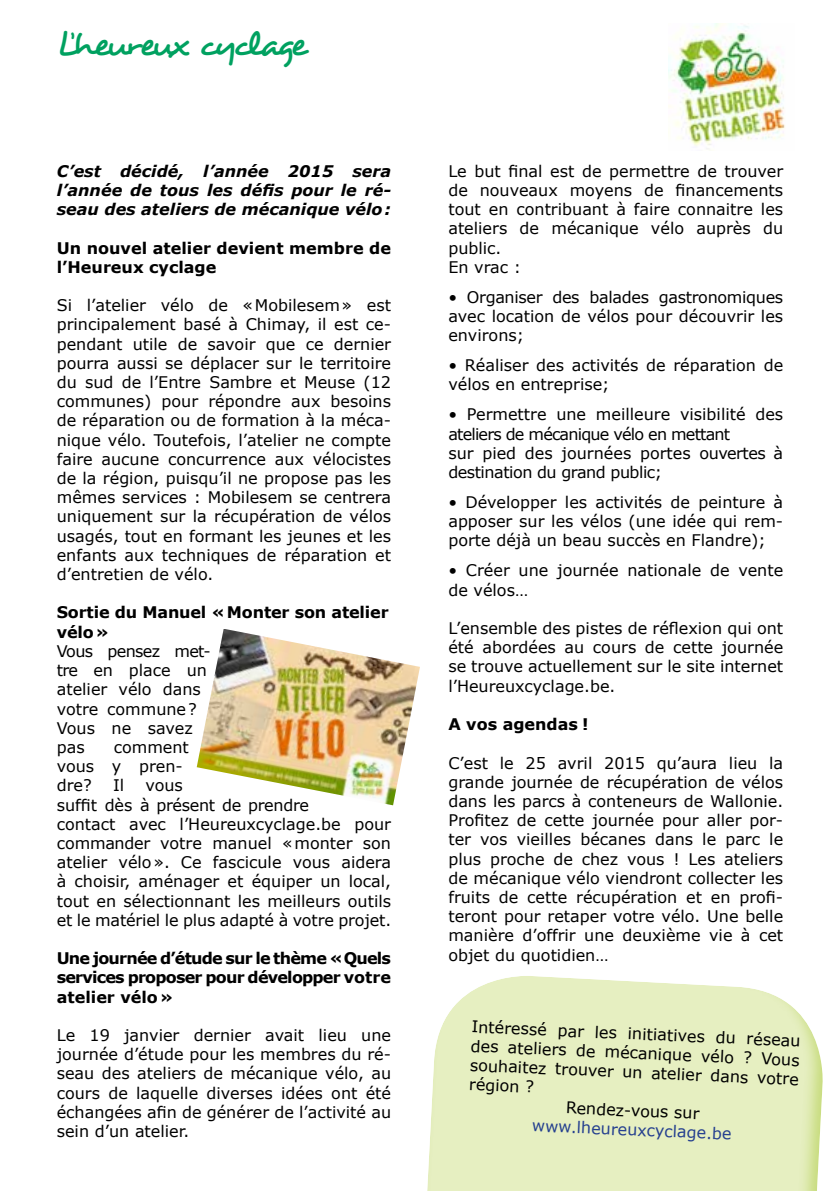
<style>
.page{position:relative;width:840px;height:1191px;background:#fff}
.page>*{position:absolute;margin:0;border:0;box-sizing:border-box;transform-origin:0 0}
.t1{font:36px "Desyrel";letter-spacing:-.12em;color:#00a160}
.t2{font:16px/19.2px "Verdana";color:#000;text-align:justify}
.t3{font:700 16px/19.2px "Verdana";color:#000}
.t4{font:16px/19.2px "Verdana";letter-spacing:-.03em;color:#000}
.t5{font:italic 700 16px/19.2px "Verdana";color:#000;text-align:justify}
.t6{font:16px "Verdana";color:#25408f}
</style>
<div class="page">
<svg style="left:427px;top:976px;width:396px;height:215px;background:#e7efc5"></svg>
<img style="left:197px;top:629px;width:223px;height:176px">
<img style="left:668px;top:24px;width:117px;height:125px">
<h1 class="t1" style="left:57px;top:22px;width:251px">L’heureux cyclage</h1>
<p class="t5" style="left:57px;top:161px;width:335px">C’est décidé, l’année 2015 sera l’année de tous les défis pour le ré&shy;seau des ateliers de mécanique vélo:</p>
<p class="t3" style="left:57px;top:238px;width:335px">Un nouvel atelier devient membre de l’Heureux cyclage</p>
<p class="t2" style="left:57px;top:295px;width:336px">Si l’atelier vélo de «Mobilesem» est principalement basé à Chimay, il est ce&shy;pendant utile de savoir que ce dernier pourra aussi se déplacer sur le territoire du sud de l’Entre Sambre et Meuse (12 communes) pour répondre aux besoins de réparation ou de formation à la méca&shy;nique vélo. Toutefois, l’atelier ne compte faire aucune concurrence aux vélocistes de la région, puisqu’il ne propose pas les mêmes services : Mobilesem se centrera uniquement sur la récupération de vélos usagés, tout en formant les jeunes et les enfants aux techniques de réparation et d’entretien de vélo.</p>
<p class="t3" style="left:57px;top:602px;width:333px">Sortie du Manuel «Monter son atelier vélo»</p>
<p class="t2" style="left:57px;top:641px;width:155px;text-align:left">Vous pensez met&shy;tre en place un atelier vélo dans votre commune?<br>Vous ne savez pas</p>
<p class="t2" style="left:57px;top:737px;width:134px;text-align:left;text-indent:57px">comment vous y pren&shy;dre?</p>
<p class="t2" style="left:113px;top:775px;width:13px">Il</p>
<p class="t2" style="left:57px;top:775px;width:336px;text-align:left;text-indent:89px">vous<br>suffit dès à présent de prendre<br>contact avec l’Heureuxcyclage.be pour commander votre manuel «monter son atelier vélo». Ce fascicule vous aidera à choisir, aménager et équiper un local, tout en sélectionnant les meilleurs outils et le matériel le plus adapté à votre projet.</p>
<p class="t3" style="left:57px;top:948px;width:335px;text-align:justify">Une journée d’étude sur le thème «Quels services proposer pour développer votre atelier vélo»</p>
<p class="t2" style="left:57px;top:1025px;width:336px">Le 19 janvier dernier avait lieu une journée d’étude pour les membres du ré&shy;seau des ateliers de mécanique vélo, au cours de laquelle diverses idées ont été échangées afin de générer de l’activité au sein d’un atelier.</p>
<p class="t2" style="left:448px;top:161px;width:336px;text-align:left">Le but final est de permettre de trouver de nouveaux moyens de financements tout en contribuant à faire connaitre les ateliers de mécanique vélo auprès du public.<br>En vrac :</p>
<p class="t2" style="left:448px;top:287px;width:336px">• Organiser des balades gastronomiques avec location de vélos pour découvrir les environs;</p>
<p class="t2" style="left:448px;top:355px;width:336px">• Réaliser des activités de réparation de vélos en entreprise;</p>
<p class="t4" style="left:448px;top:405px;width:336px">• Permettre une meilleure visibilité des ateliers de mécanique vélo en mettant<br>sur pied des journées portes ouvertes à destination du grand public;</p>
<p class="t2" style="left:448px;top:492px;width:336px">• Développer les activités de peinture à apposer sur les vélos (une idée qui rem&shy;porte déjà un beau succès en Flandre);</p>
<p class="t2" style="left:448px;top:561px;width:336px">• Créer une journée nationale de vente de vélos…</p>
<p class="t2" style="left:448px;top:618px;width:336px">L’ensemble des pistes de réflexion qui ont été abordées au cours de cette journée se trouve actuellement sur le site internet l’Heureuxcyclage.be.</p>
<p class="t3" style="left:448px;top:714px;width:141px">A vos agendas !</p>
<p class="t2" style="left:448px;top:753px;width:336px">C’est le 25 avril 2015 qu’aura lieu la grande journée de récupération de vélos dans les parcs à conteneurs de Wallonie.<br>Profitez de cette journée pour aller por&shy;ter vos vieilles bécanes dans le parc le plus proche de chez vous ! Les ateliers de mécanique vélo viendront collecter les fruits de cette récupération et en profi&shy;teront pour retaper votre vélo. Une belle manière d’offrir une deuxième vie à cet objet du quotidien…</p>
<p class="t2" style="left:472px;top:1015px;width:331px;rotate:3deg">Intéressé par les initiatives du réseau des ateliers de mécanique vélo ? Vous souhaitez trouver un atelier dans votre région ?</p>
<p class="t2" style="left:566px;top:1097px;width:135px;rotate:3deg">Rendez-vous sur</p>
<p class="t6" style="left:532px;top:1113px;width:201px;rotate:3deg">www.lheureuxcyclage.be</p>
</div>
